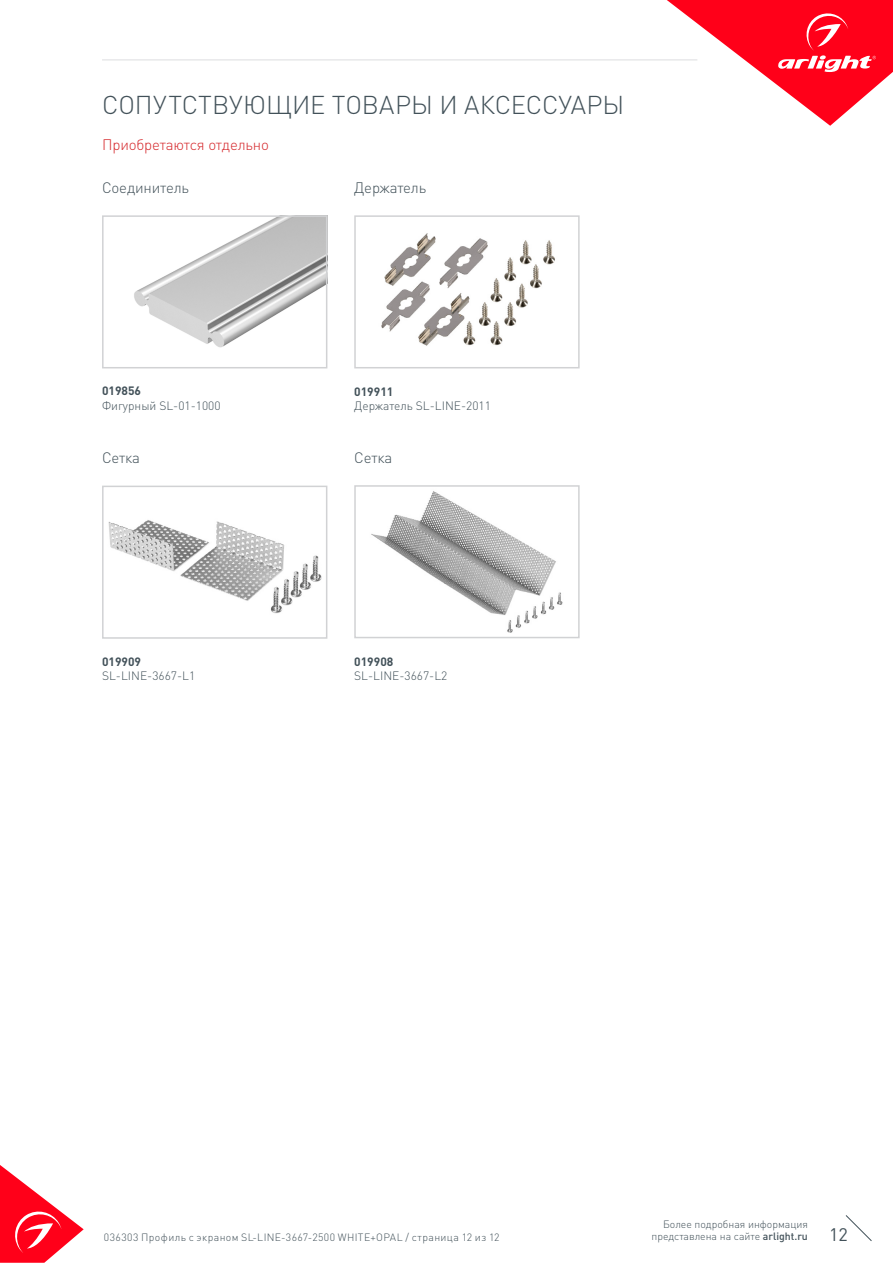
<style>
.page{position:relative;width:893px;height:1263px;background:#fff}
.page>*{position:absolute;margin:0;border:0;box-sizing:border-box;transform-origin:0 0}
.t1{font:300 25.5px "DIN Pro";color:#425159}
.t2{font:18px "DIN Pro";color:#425159}
.t3{font:300 15px "DIN Pro";letter-spacing:-.01em;color:#425159}
.t4{font:300 15px "DIN Pro";letter-spacing:-.01em;color:#d5262a}
.t5{font:300 12px "DIN Pro";color:#425159}
.t6{font:700 12px "DIN Pro";color:#425159}
.t7{font:300 10.5px "DIN Pro";letter-spacing:.04em;color:#425159}
.t8{font:300 10.5px "DIN Pro";color:#425159}
.s1{font-weight:500}
</style>
<div class="page">
<svg style="left:0;top:1165px;width:84px;height:98px"></svg>
<svg style="left:845px;top:1215px;width:27px;height:26px"></svg>
<svg style="left:667px;top:0;width:226px;height:126px"></svg>
<hr style="left:102px;top:60px;width:595px;height:1px;background:#dcdddf">
<img style="left:134px;top:218px;width:190px;height:130px">
<div style="left:102px;top:215px;width:225px;height:153px;border:2px solid #d1d2d4"></div>
<img style="left:371px;top:491px;width:192px;height:142px">
<div style="left:354px;top:485px;width:226px;height:153px;border:2px solid #d1d2d4"></div>
<img style="left:108px;top:520px;width:214px;height:94px">
<div style="left:102px;top:486px;width:225px;height:153px;border:2px solid #d1d2d4"></div>
<img style="left:381px;top:233px;width:174px;height:113px">
<div style="left:354px;top:215px;width:226px;height:153px;border:2px solid #d1d2d4"></div>
<p class="t1" style="left:102px;top:87px;width:524px">СОПУТСТВУЮЩИЕ ТОВАРЫ И АКСЕССУАРЫ</p>
<p class="t4" style="left:102px;top:134px;width:168px">Приобретаются отдельно</p>
<p class="t3" style="left:102px;top:177px;width:89px">Соединитель</p>
<p class="t3" style="left:354px;top:177px;width:73px">Держатель</p>
<p class="t6" style="left:102px;top:383px;width:41px">019856</p>
<p class="t5" style="left:102px;top:397px;width:120px">Фигурный SL-01-1000</p>
<p class="t6" style="left:354px;top:383px;width:41px">019911</p>
<p class="t5" style="left:354px;top:398px;width:138px">Держатель SL-LINE-2011</p>
<p class="t3" style="left:102px;top:448px;width:40px">Сетка</p>
<p class="t3" style="left:354px;top:447px;width:40px">Сетка</p>
<p class="t6" style="left:102px;top:653px;width:41px">019909</p>
<p class="t5" style="left:102px;top:668px;width:95px">SL-LINE-3667-L1</p>
<p class="t6" style="left:354px;top:653px;width:41px">019908</p>
<p class="t5" style="left:354px;top:668px;width:95px">SL-LINE-3667-L2</p>
<p class="t8" style="left:663px;top:1216px;width:146px">Более подробная информация</p>
<p class="t8" style="left:651px;top:1229px;width:158px">представлена на сайте <span class="s1">arlight.ru</span></p>
<p class="t7" style="left:104px;top:1230px;width:397px">036303 Профиль с экраном SL-LINE-3667-2500 WHITE+OPAL / страница 12 из 12</p>
<h2 class="t2" style="left:829px;top:1222px;width:20px">12</h2>
</div>
